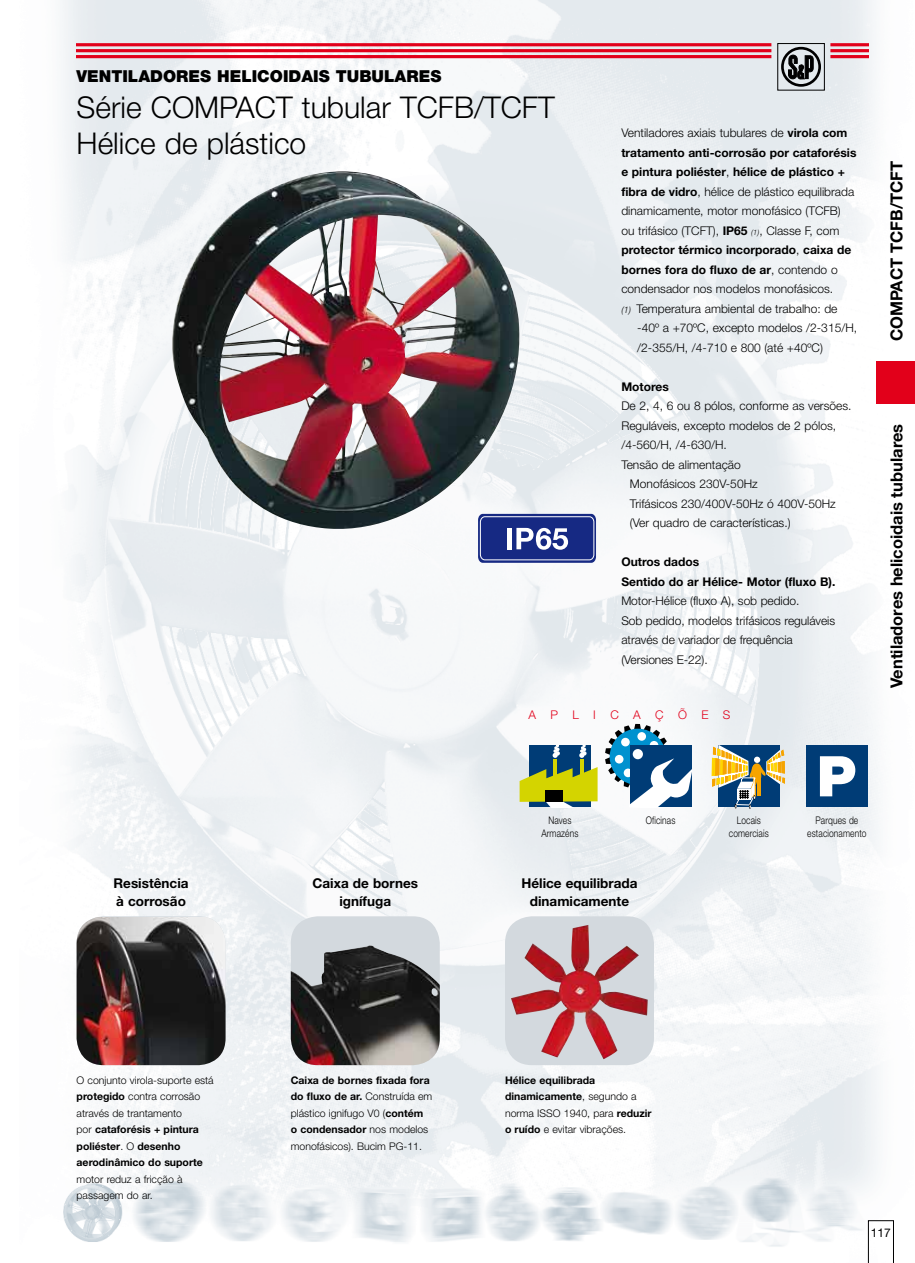
<style>
.page{position:relative;width:915px;height:1263px;background:#fff}
.page>*{position:absolute;margin:0;border:0;box-sizing:border-box;transform-origin:0 0}
.t1{font:300 30px/36px "Helvetica Neue";color:#000}
.t2{font:700 16.5px "Helvetica Neue";color:#000}
.t3{font:900 16.5px "Helvetica Neue";color:#000}
.t4{font:700 13.5px/18px "Helvetica Neue";color:#000;text-align:center}
.t5{font:300 12px/19.5px "Helvetica Neue";color:#000}
.t6{font:700 12px/19.5px "Helvetica Neue";color:#000}
.t7{font:300 12px "Helvetica Neue";letter-spacing:1.2em;color:#e2001a}
.t8{font:12px "Helvetica Neue";color:#000}
.t9{font:300 10.5px/16.5px "Helvetica Neue";color:#000}
.t10{font:300 10.5px/13.5px "Helvetica Neue";color:#000;text-align:center;scale:.8 1}
.s1{font-weight:700}
.s2{font-style:italic;font-size:7.5px}
.s3{font-style:italic;font-size:9px}
</style>
<div class="page">
<img style="left:61px;top:0;width:833px;height:1263px">
<div style="left:780px;top:47px;width:40px;height:40px;border:3px solid #000;border-radius:50%"></div>
<svg style="left:788px;top:55px;width:25px;height:24px"></svg>
<hr style="left:77px;top:43px;width:694px;height:3px;background:#e2001a">
<hr style="left:77px;top:49px;width:694px;height:3px;background:#e2001a">
<hr style="left:77px;top:55px;width:694px;height:3px;background:#e2001a">
<hr style="left:830px;top:43px;width:37px;height:3px;background:#e2001a">
<hr style="left:830px;top:49px;width:37px;height:3px;background:#e2001a">
<hr style="left:830px;top:55px;width:37px;height:3px;background:#e2001a">
<div style="left:876px;top:361px;width:38px;height:43px;background:#e2001a"></div>
<svg style="left:867px;top:1220px;width:26px;height:43px"></svg>
<img style="left:164px;top:171px;width:359px;height:364px">
<svg style="left:478px;top:514px;width:117px;height:49px;background:#404f99"></svg>
<img style="left:77px;top:917px;width:148px;height:148px">
<div style="left:291px;top:916px;width:148px;height:149px;background:#d3d9de;border-radius:27px"></div>
<img style="left:291px;top:945px;width:148px;height:120px">
<div style="left:505px;top:916px;width:148px;height:149px;background:#d3d9de;border-radius:27px"></div>
<img style="left:511px;top:925px;width:136px;height:134px">
<div style="left:528px;top:745px;width:62px;height:62px;background:#003c76"></div>
<svg style="left:552px;top:745px;width:7px;height:13px"></svg>
<svg style="left:579px;top:745px;width:7px;height:13px"></svg>
<svg style="left:519px;top:767px;width:78px;height:40px"></svg>
<hr style="left:553px;top:759px;width:4px;height:19px;background:#d4d400">
<hr style="left:580px;top:759px;width:3px;height:19px;background:#d4d400">
<div style="left:545px;top:790px;width:18px;height:12px;background:#000"></div>
<svg style="left:605px;top:724px;width:86px;height:83px"></svg>
<div style="left:632px;top:749px;width:10px;height:10px;background:#fff;border-radius:50%"></div>
<svg style="left:711px;top:745px;width:73px;height:64px;background:#89917b"></svg>
<div style="left:805px;top:745px;width:62px;height:62px;background:#003c76"></div>
<svg style="left:819px;top:756px;width:36px;height:40px"></svg>
<h2 class="t3" style="left:77px;top:66px;width:366px">VENTILADORES HELICOIDAIS TUBULARES</h2>
<h1 class="t1" style="left:77px;top:89px;width:479px">Série COMPACT tubular TCFB/TCFT<br>Hélice de plástico</h1>
<p class="t5" style="left:621px;top:123px;width:236px">Ventiladores axiais tubulares de <span class="s1">virola com tratamento anti-corrosão por cataforésis e pintura poliéster</span>, <span class="s1">hélice de plástico + fibra de vidro</span>, hélice de plástico equilibrada dinamicamente, motor monofásico (TCFB) ou trifásico (TCFT), <span class="s1">IP65</span> <span class="s2">(1)</span>, Classe F, com <span class="s1">protector térmico incorporado</span>, <span class="s1">caixa de bornes fora do fluxo de ar</span>, contendo o condensador nos modelos monofásicos.<br><span class="s3">(1)</span> Temperatura ambiental de trabalho: de</p>
<p class="t5" style="left:637px;top:318px;width:221px">-40º a +70ºC, excepto modelos /2-315/H, /2-355/H, /4-710 e 800 (até +40ºC)</p>
<p class="t6" style="left:621px;top:376px;width:49px">Motores</p>
<p class="t5" style="left:621px;top:396px;width:232px">De 2, 4, 6 ou 8 pólos, conforme as versões.</p>
<p class="t5" style="left:621px;top:415px;width:216px">Reguláveis, excepto modelos de 2 pólos,</p>
<p class="t5" style="left:621px;top:435px;width:107px">/4-560/H, /4-630/H.</p>
<p class="t5" style="left:621px;top:454px;width:121px">Tensão de alimentação</p>
<p class="t5" style="left:629px;top:474px;width:129px">Monofásicos 230V-50Hz</p>
<p class="t5" style="left:629px;top:493px;width:207px">Trifásicos 230/400V-50Hz ó 400V-50Hz</p>
<p class="t5" style="left:629px;top:513px;width:162px">(Ver quadro de características.)</p>
<p class="t6" style="left:621px;top:552px;width:215px">Outros dados<br>Sentido do ar Hélice- Motor (fluxo B).</p>
<p class="t5" style="left:621px;top:591px;width:215px">Motor-Hélice (fluxo A), sob pedido.<br>Sob pedido, modelos trifásicos reguláveis através de variador de frequência (Versiones E-22).</p>
<p class="t7" style="left:528px;top:707px;width:203px">APLICAÇÕES</p>
<h2 class="t2" style="left:885px;top:341px;width:182px;rotate:-90deg">COMPACT TCFB/TCFT</h2>
<h2 class="t2" style="left:885px;top:688px;width:266px;rotate:-90deg">Ventiladores helicoidais tubulares</h2>
<p class="t4" style="left:113px;top:873px;width:76px;text-align:left">Resistência à corrosão</p>
<p class="t4" style="left:312px;top:873px;width:107px">Caixa de bornes ignífuga</p>
<p class="t10" style="left:541px;top:813px;width:48px">Naves<br>Armazéns</p>
<p class="t10" style="left:645px;top:813px;width:39px">Oficinas</p>
<p class="t10" style="left:728px;top:813px;width:51px">Locais comerciais</p>
<p class="t10" style="left:807px;top:813px;width:76px">Parques de estacionamento</p>
<p class="t4" style="left:521px;top:873px;width:118px">Hélice equilibrada dinamicamente</p>
<p class="t9" style="left:77px;top:1071px;width:139px">O conjunto virola-suporte está <span class="s1">protegido</span> contra corrosão através de trantamento<br>por <span class="s1">cataforésis + pintura poliéster</span>. O <span class="s1">desenho aerodinâmico do suporte</span></p>
<p class="t9" style="left:77px;top:1170px;width:107px">motor reduz a fricção à passagem do ar.</p>
<p class="t9" style="left:291px;top:1071px;width:143px"><span class="s1">Caixa de bornes fixada fora do fluxo de ar.</span> Construída em plástico ignifugo V0 (<span class="s1">contém<br>o condensador</span> nos modelos monofásicos). Bucim PG-11.</p>
<p class="t9" style="left:505px;top:1071px;width:148px"><span class="s1">Hélice equilibrada dinamicamente</span>, segundo a norma ISSO 1940, para <span class="s1">reduzir o ruído</span> e evitar vibrações.</p>
<p class="t8" style="left:870px;top:1225px;width:22px">117</p>
</div>
